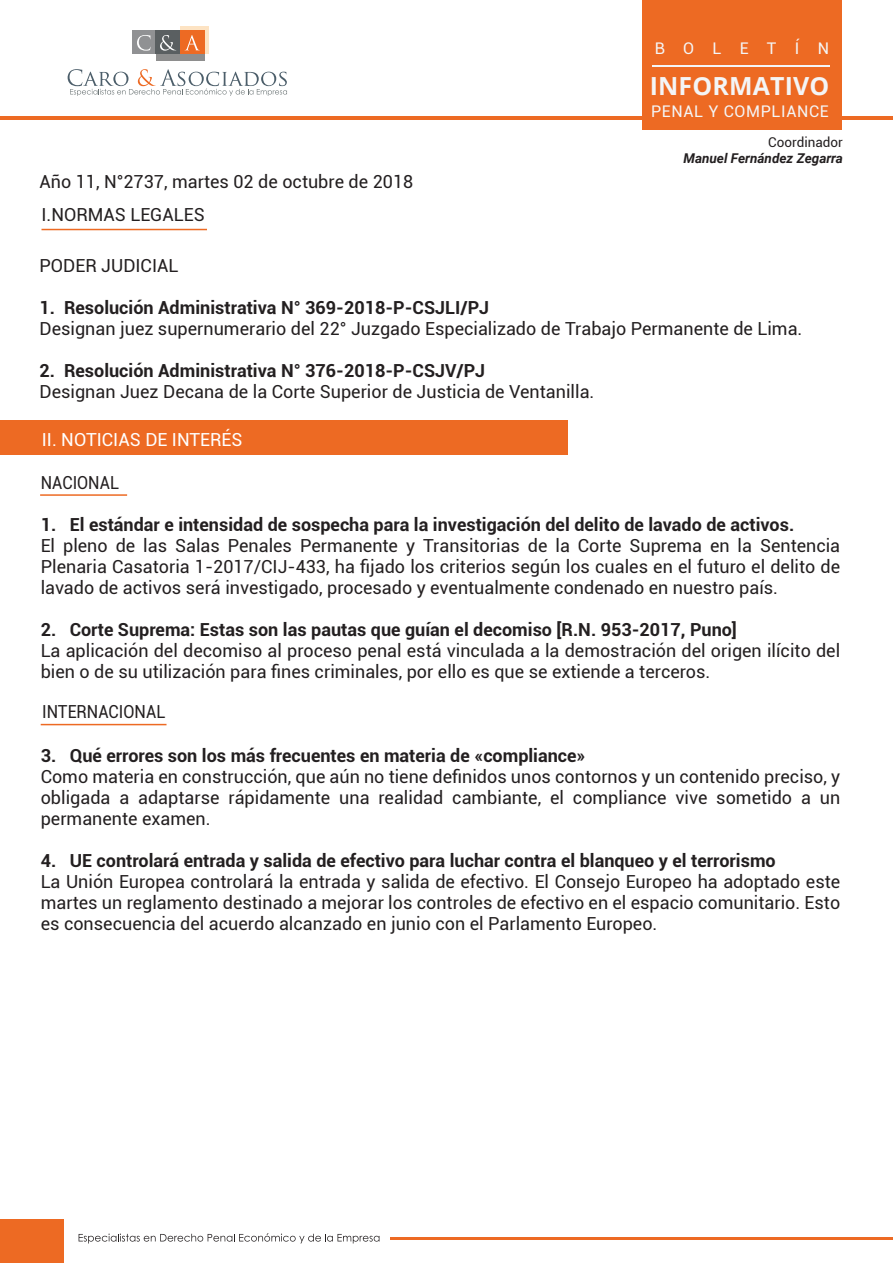
<style>
.page{position:relative;width:893px;height:1263px;background:#fff}
.page>*{position:absolute;margin:0;border:0;box-sizing:border-box;transform-origin:0 0}
.t1{font:700 24.9px "Open Sans";letter-spacing:.005em;color:#f4f5f6}
.t2{font:18px/21px "Roboto";color:#231f20;text-align:justify}
.t3{font:700 18px "Roboto";color:#231f20}
.t4{font:18px "Roboto";color:#231f20;scale:.9 1}
.t5{font:18px "Roboto";color:#fff}
.t6{font:16.05px "Roboto";letter-spacing:.04em;color:#f4f5f6}
.t7{font:16.05px "Roboto";letter-spacing:1.14em;color:#f4f5f6}
.t8{font:italic 700 13.5px "Roboto";color:#231f20}
.t9{font:13.5px "Roboto";color:#231f20}
</style>
<div class="page">
<div style="left:0;top:1219px;width:64px;height:44px;background:#ed6a23"></div>
<hr style="left:391px;top:1237px;width:502px;height:2px;background:#ed6a23">
<div style="left:156px;top:31px;width:48px;height:30px;background:#8e8e8e"></div>
<div style="left:132px;top:31px;width:72px;height:23px;background:#909193"></div>
<svg style="left:180px;top:27px;width:29px;height:27px"></svg>
<div style="left:180px;top:31px;width:24px;height:23px;background:#ed6a23"></div>
<div style="left:156px;top:31px;width:24px;height:23px;background:#5a5f61"></div>
<svg style="left:137px;top:35px;width:14px;height:16px"></svg>
<svg style="left:160px;top:35px;width:16px;height:16px"></svg>
<svg style="left:186px;top:35px;width:13px;height:15px"></svg>
<svg style="left:68px;top:69px;width:219px;height:27px"></svg>
<hr style="left:0;top:116px;width:893px;height:3px;background:#ed6a23">
<div style="left:643px;top:0;width:199px;height:130px;background:#ed6a23"></div>
<hr style="left:652px;top:65px;width:178px;height:1px;background:#f4f5f6">
<svg style="left:79px;top:1233px;width:300px;height:10px"></svg>
<hr style="left:42px;top:229px;width:165px;height:1px;background:#ed6a23">
<hr style="left:40px;top:494px;width:87px;height:2px;background:#ed6a23">
<div style="left:0;top:420px;width:567px;height:34px;background:#ed6a23"></div>
<hr style="left:41px;top:724px;width:126px;height:1px;background:#ed6a23">
<p class="t7" style="left:655px;top:37px;width:176px">BOLETÍN</p>
<h1 class="t1" style="left:650px;top:68px;width:181px">INFORMATIVO</h1>
<p class="t2" style="left:40px;top:170px;width:375px">Año 11, N°2737, martes 02 de octubre de 2018</p>
<p class="t2" style="left:42px;top:203px;width:165px">I.NORMAS LEGALES</p>
<p class="t6" style="left:651px;top:100px;width:179px">PENAL Y COMPLIANCE</p>
<p class="t9" style="left:768px;top:133px;width:76px">Coordinador</p>
<p class="t8" style="left:683px;top:149px;width:161px">Manuel Fernández Zegarra</p>
<p class="t2" style="left:40px;top:254px;width:141px">PODER JUDICIAL</p>
<p class="t3" style="left:40px;top:295px;width:451px">1. Resolución Administrativa N° 369-2018-P-CSJLI/PJ</p>
<p class="t2" style="left:40px;top:317px;width:764px">Designan juez supernumerario del 22° Juzgado Especializado de Trabajo Permanente de Lima.</p>
<p class="t3" style="left:40px;top:358px;width:447px">2. Resolución Administrativa N° 376-2018-P-CSJV/PJ</p>
<p class="t2" style="left:40px;top:380px;width:556px">Designan Juez Decana de la Corte Superior de Justicia de Ventanilla.</p>
<p class="t5" style="left:42px;top:426px;width:202px">II. NOTICIAS DE INTERÉS</p>
<p class="t4" style="left:41px;top:470px;width:89px">NACIONAL</p>
<p class="t3" style="left:41px;top:512px;width:755px">1. El estándar e intensidad de sospecha para la investigación del delito de lavado de activos.</p>
<p class="t2" style="left:41px;top:534px;width:801px">El pleno de las Salas Penales Permanente y Transitorias de la Corte Suprema en la Sentencia Plenaria Casatoria 1-2017/CIJ-433, ha fijado los criterios según los cuales en el futuro el delito de lavado de activos será investigado, procesado y eventualmente condenado en nuestro país.</p>
<p class="t3" style="left:41px;top:617px;width:698px">2. Corte Suprema: Estas son las pautas que guían el decomiso [R.N. 953-2017, Puno]</p>
<p class="t2" style="left:41px;top:639px;width:801px">La aplicación del decomiso al proceso penal está vinculada a la demostración del origen ilícito del bien o de su utilización para fines criminales, por ello es que se extiende a terceros.</p>
<p class="t4" style="left:42px;top:699px;width:138px">INTERNACIONAL</p>
<p class="t3" style="left:41px;top:743px;width:546px">3. Qué errores son los más frecuentes en materia de «compliance»</p>
<p class="t2" style="left:41px;top:765px;width:801px">Como materia en construcción, que aún no tiene definidos unos contornos y un contenido preciso, y obligada a adaptarse rápidamente una realidad cambiante, el compliance vive sometido a un permanente examen.</p>
<p class="t3" style="left:41px;top:848px;width:737px">4. UE controlará entrada y salida de efectivo para luchar contra el blanqueo y el terrorismo</p>
<p class="t2" style="left:41px;top:870px;width:801px">La Unión Europea controlará la entrada y salida de efectivo. El Consejo Europeo ha adoptado este martes un reglamento destinado a mejorar los controles de efectivo en el espacio comunitario. Esto es consecuencia del acuerdo alcanzado en junio con el Parlamento Europeo.</p>
</div>
